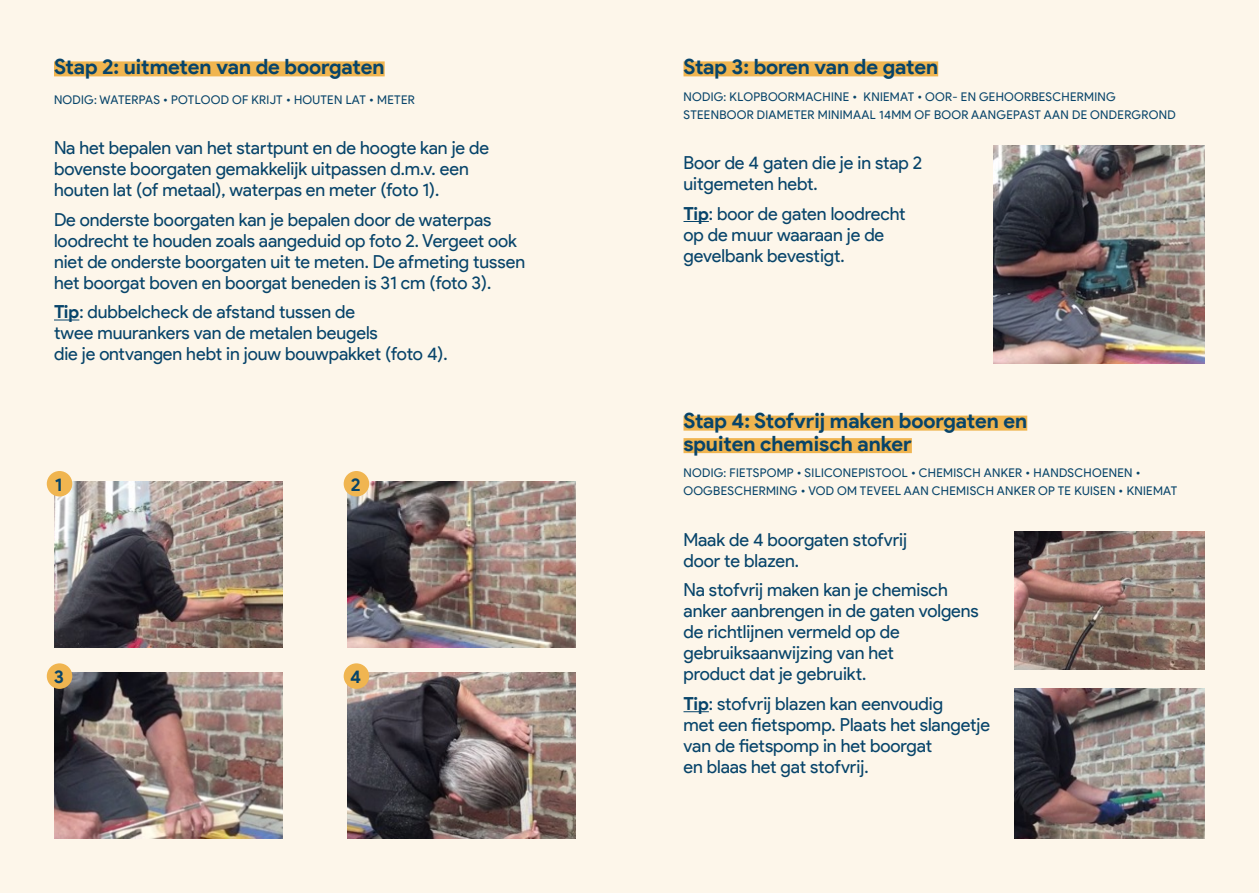
<style>
.page{position:relative;width:1259px;height:893px;background:#fdf6ea}
.page>*{position:absolute;margin:0;border:0;box-sizing:border-box;transform-origin:0 0}
.t1{font:700 21px/22.5px "Product Sans";letter-spacing:-.005em;color:#07446a}
.t2{font:18px/21px "Product Sans";letter-spacing:-.005em;color:#07446a}
.t3{font:700 18px "Product Sans";color:#07446a}
.t4{font:12px/18px "Product Sans";letter-spacing:.025em;color:#07446a}
.s1{font-weight:700}
</style>
<div class="page">
<div style="left:54px;top:61px;width:331px;height:15px;background:#f0b550"></div>
<svg style="left:54px;top:320px;width:25px;height:1px"></svg>
<img style="left:54px;top:481px;width:228px;height:167px">
<img style="left:347px;top:481px;width:228px;height:167px">
<img style="left:347px;top:672px;width:228px;height:167px">
<img style="left:54px;top:672px;width:228px;height:167px">
<div style="left:47px;top:471px;width:25px;height:25px;background:#f0b550;border-radius:50%"></div>
<div style="left:47px;top:663px;width:25px;height:26px;background:#f0b550;border-radius:50%"></div>
<div style="left:344px;top:471px;width:25px;height:25px;background:#f0b550;border-radius:50%"></div>
<div style="left:344px;top:663px;width:25px;height:26px;background:#f0b550;border-radius:50%"></div>
<div style="left:683px;top:61px;width:255px;height:15px;background:#f0b550"></div>
<svg style="left:683px;top:221px;width:26px;height:1px"></svg>
<div style="left:683px;top:416px;width:344px;height:15px;background:#f0b550"></div>
<div style="left:683px;top:438px;width:229px;height:15px;background:#f0b550"></div>
<svg style="left:683px;top:711px;width:26px;height:1px"></svg>
<img style="left:993px;top:146px;width:212px;height:218px">
<img style="left:1014px;top:531px;width:191px;height:139px">
<img style="left:1014px;top:688px;width:191px;height:151px">
<p class="t1" style="left:54px;top:56px;width:332px">Stap 2: uitmeten van de boorgaten</p>
<p class="t4" style="left:54px;top:91px;width:362px">NODIG: WATERPAS • POTLOOD OF KRIJT • HOUTEN LAT • METER</p>
<p class="t2" style="left:54px;top:138px;width:436px">Na het bepalen van het startpunt en de hoogte kan je de bovenste boorgaten gemakkelijk uitpassen d.m.v. een houten lat (of metaal), waterpas en meter (foto 1).</p>
<p class="t2" style="left:54px;top:209px;width:472px">De onderste boorgaten kan je bepalen door de waterpas loodrecht te houden zoals aangeduid op foto 2. Vergeet ook niet de onderste boorgaten uit te meten. De afmeting tussen het boorgat boven en boorgat beneden is 31 cm (foto 3).</p>
<p class="t2" style="left:54px;top:302px;width:395px"><span class="s1">Tip</span>: dubbelcheck de afstand tussen de<br>twee muurankers van de metalen beugels<br>die je ontvangen hebt in jouw bouwpakket (foto 4).</p>
<p class="t3" style="left:55px;top:474px;width:9px">1</p>
<p class="t3" style="left:54px;top:666px;width:12px">3</p>
<p class="t3" style="left:351px;top:474px;width:11px">2</p>
<p class="t3" style="left:350px;top:666px;width:13px">4</p>
<p class="t1" style="left:683px;top:56px;width:256px">Stap 3: boren van de gaten</p>
<p class="t4" style="left:683px;top:88px;width:494px">NODIG: KLOPBOORMACHINE • KNIEMAT • OOR- EN GEHOORBESCHERMING<br>STEENBOOR DIAMETER MINIMAAL 14MM OF BOOR AANGEPAST AAN DE ONDERGROND</p>
<p class="t2" style="left:683px;top:153px;width:240px">Boor de 4 gaten die je in stap 2 uitgemeten hebt.</p>
<p class="t2" style="left:683px;top:203px;width:224px"><span class="s1">Tip</span>: boor de gaten loodrecht op de muur waaraan je de gevelbank bevestigt.</p>
<p class="t1" style="left:683px;top:410px;width:345px">Stap 4: Stofvrij maken boorgaten en spuiten chemisch anker</p>
<p class="t4" style="left:683px;top:464px;width:495px">NODIG: FIETSPOMP • SILICONEPISTOOL • CHEMISCH ANKER • HANDSCHOENEN •<br>OOGBESCHERMING • VOD OM TEVEEL AAN CHEMISCH ANKER OP TE KUISEN • KNIEMAT</p>
<p class="t2" style="left:683px;top:529px;width:225px">Maak de 4 boorgaten stofvrij door te blazen.</p>
<p class="t2" style="left:683px;top:580px;width:297px">Na stofvrij maken kan je chemisch anker aanbrengen in de gaten volgens de richtlijnen vermeld op de gebruiksaanwijzing van het<br>product dat je gebruikt.</p>
<p class="t2" style="left:683px;top:694px;width:308px"><span class="s1">Tip</span>: stofvrij blazen kan eenvoudig<br>met een fietspomp. Plaats het slangetje van de fietspomp in het boorgat<br>en blaas het gat stofvrij.</p>
</div>
